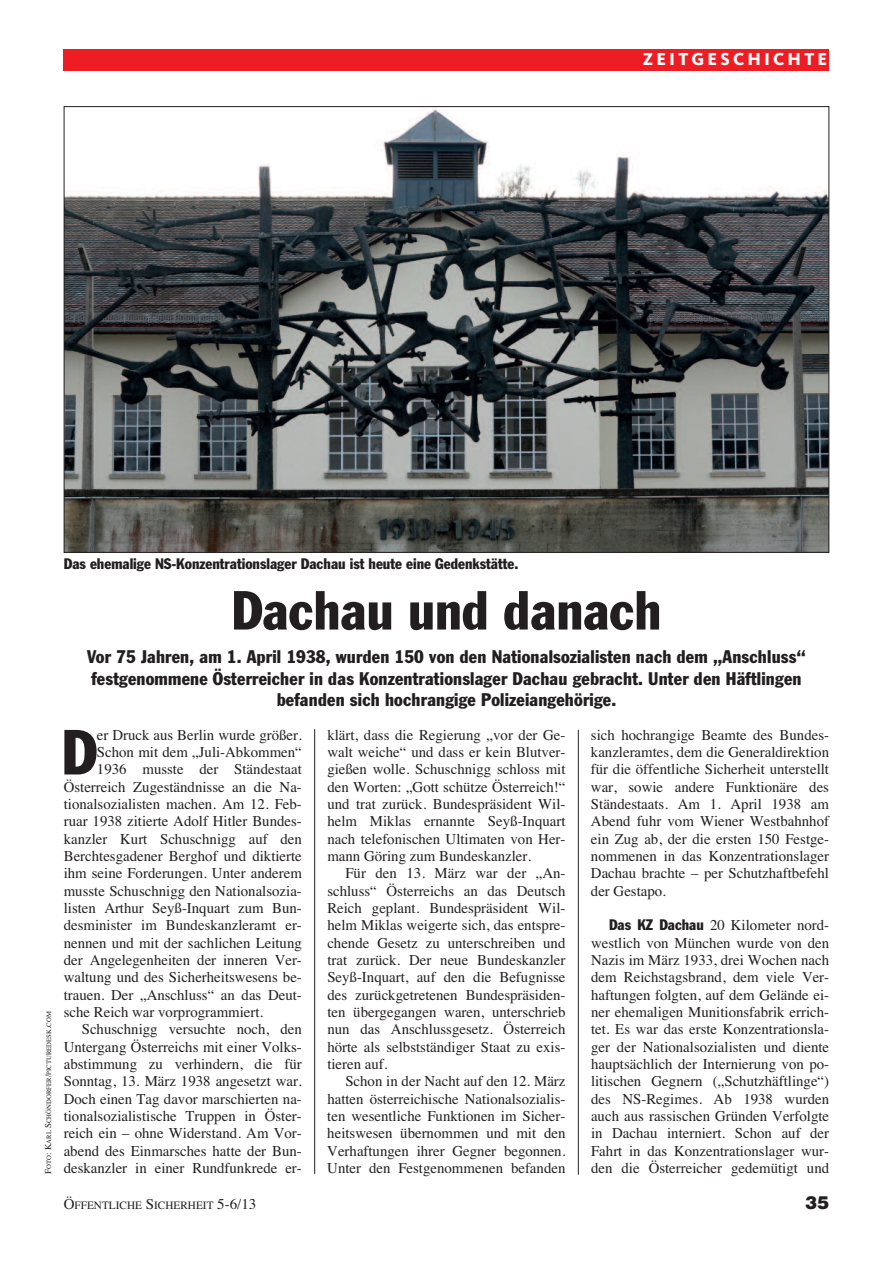
<style>
.page{position:relative;width:893px;height:1263px;background:#fff}
.page>*{position:absolute;margin:0;border:0;box-sizing:border-box;transform-origin:0 0}
.t1{font:condensed 62.55px "Franklin Gothic";color:#231f20}
.t2{font:condensed 54px "Franklin Gothic";color:#231f20}
.t3{font:condensed 18px/21.6px "Franklin Gothic";letter-spacing:.01em;color:#231f20;text-align:center}
.t4{font:800 18px "Kievit";letter-spacing:.175em;color:#fff}
.t5{font:900 18px "Helvetica";color:#231f20}
.t6{font:15px/17.4px "Times";color:#231f20;text-align:justify}
.t7{font:condensed 15px "Franklin Gothic";color:#231f20}
.t8{font:11.25px "Times";color:#231f20}
.t9{font:6.75px "Times";color:#231f20}
.s1{font-size:9px}
.s2{font-family:"Franklin Gothic";font-stretch:condensed}
.s3{font-size:15px}
</style>
<div class="page">
<hr style="left:314px;top:729px;width:1px;height:445px;background:#231f20">
<div style="left:64px;top:49px;width:765px;height:21px;background:#ee1d23"></div>
<hr style="left:578px;top:730px;width:1px;height:445px;background:#231f20">
<img style="left:66px;top:108px;width:761px;height:443px">
<p class="t4" style="left:643px;top:53px;width:186px">ZEITGESCHICHTE</p>
<p class="t9" style="left:45px;top:1174px;width:164px;rotate:-90deg"><span class="s1">F</span>OTO<span class="s1">: K</span>ARL <span class="s1">S</span>CHÖNDORFER<span class="s1">/</span>PICTUREDESK<span class="s1">.</span>COM</p>
<p class="t7" style="left:64px;top:559px;width:456px">Das ehemalige NS-Konzentrationslager Dachau ist heute eine Gedenkstätte.</p>
<h2 class="t2" style="left:232px;top:591px;width:431px">Dachau und danach</h2>
<p class="t3" style="left:87px;top:647px;width:720px">Vor 75 Jahren, am 1. April 1938, wurden 150 von den Nationalsozialisten nach dem „Anschluss“ festgenommene Österreicher in das Konzentrationslager Dachau gebracht. Unter den Häftlingen befanden sich hochrangige Polizeiangehörige.</p>
<h1 class="t1" style="left:62px;top:730px;width:37px">D</h1>
<p class="t6" style="left:97px;top:726px;width:206px">er Druck aus Berlin wurde größer.</p>
<p class="t6" style="left:97px;top:743px;width:206px">Schon mit dem „Juli-Abkommen“</p>
<p class="t6" style="left:97px;top:761px;width:206px">1936 musste der Ständestaat</p>
<p class="t6" style="left:64px;top:778px;width:240px">Österreich Zugeständnisse an die Na-</p>
<p class="t6" style="left:64px;top:795px;width:240px">tionalsozialisten machen. Am 12. Feb-</p>
<p class="t6" style="left:64px;top:812px;width:240px">ruar 1938 zitierte Adolf Hitler Bundes-</p>
<p class="t6" style="left:64px;top:830px;width:240px">kanzler Kurt Schuschnigg auf den</p>
<p class="t6" style="left:64px;top:847px;width:240px">Berchtesgadener Berghof und diktierte</p>
<p class="t6" style="left:64px;top:864px;width:240px">ihm seine Forderungen. Unter anderem</p>
<p class="t6" style="left:64px;top:882px;width:240px">musste Schuschnigg den Nationalsozia-</p>
<p class="t6" style="left:64px;top:899px;width:240px">listen Arthur Seyß-Inquart zum Bun-</p>
<p class="t6" style="left:64px;top:916px;width:240px">desminister im Bundeskanzleramt er-</p>
<p class="t6" style="left:64px;top:934px;width:240px">nennen und mit der sachlichen Leitung</p>
<p class="t6" style="left:64px;top:951px;width:240px">der Angelegenheiten der inneren Ver-</p>
<p class="t6" style="left:64px;top:968px;width:240px">waltung und des Sicherheitswesens be-</p>
<p class="t6" style="left:64px;top:986px;width:240px">trauen. Der „Anschluss“ an das Deut-</p>
<p class="t6" style="left:64px;top:1003px;width:201px">sche Reich war vorprogrammiert.</p>
<p class="t6" style="left:82px;top:1020px;width:222px">Schuschnigg versuchte noch, den</p>
<p class="t6" style="left:64px;top:1038px;width:240px">Untergang Österreichs mit einer Volks-</p>
<p class="t6" style="left:64px;top:1055px;width:240px">abstimmung zu verhindern, die für</p>
<p class="t6" style="left:64px;top:1072px;width:240px">Sonntag, 13. März 1938 angesetzt war.</p>
<p class="t6" style="left:64px;top:1090px;width:240px">Doch einen Tag davor marschierten na-</p>
<p class="t6" style="left:64px;top:1107px;width:240px">tionalsozialistische Truppen in Öster-</p>
<p class="t6" style="left:64px;top:1124px;width:240px">reich ein – ohne Widerstand. Am Vor-</p>
<p class="t6" style="left:64px;top:1142px;width:240px">abend des Einmarsches hatte der Bun-</p>
<p class="t6" style="left:64px;top:1159px;width:240px">deskanzler in einer Rundfunkrede er-</p>
<p class="t6" style="left:327px;top:726px;width:240px">klärt, dass die Regierung „vor der Ge&shy;walt weiche“ und dass er kein Blutver&shy;gießen wolle. Schuschnigg schloss mit den Worten: „Gott schütze Österreich!“ und trat zurück. Bundespräsident Wil&shy;helm Miklas ernannte Seyß-Inquart nach telefonischen Ultimaten von Her&shy;mann Göring zum Bundeskanzler.</p>
<p class="t6" style="left:327px;top:864px;width:240px;text-indent:18px">Für den 13. März war der „An&shy;schluss“ Österreichs an das Deutsch Reich geplant. Bundespräsident Wil&shy;helm Miklas weigerte sich, das entspre&shy;chende Gesetz zu unterschreiben und trat zurück. Der neue Bundeskanzler Seyß-Inquart, auf den die Befugnisse des zurückgetretenen Bundespräsiden&shy;ten übergegangen waren, unterschrieb nun das Anschlussgesetz. Österreich hörte als selbstständiger Staat zu exis&shy;tieren auf.</p>
<p class="t6" style="left:327px;top:1072px;width:240px;text-indent:18px">Schon in der Nacht auf den 12. März hatten österreichische Nationalsozialis&shy;ten wesentliche Funktionen im Sicher&shy;heitswesen übernommen und mit den Verhaftungen ihrer Gegner begonnen.<br>Unter den Festgenommenen befanden</p>
<p class="t6" style="left:591px;top:726px;width:240px">sich hochrangige Beamte des Bundes&shy;kanzleramtes, dem die Generaldirektion für die öffentliche Sicherheit unterstellt war, sowie andere Funktionäre des Ständestaats. Am 1. April 1938 am Abend fuhr vom Wiener Westbahnhof ein Zug ab, der die ersten 150 Festge&shy;nommenen in das Konzentrationslager Dachau brachte – per Schutzhaftbefehl der Gestapo.</p>
<p class="t6" style="left:591px;top:916px;width:240px;text-indent:18px"><span class="s2">Das KZ Dachau</span> 20 Kilometer nord&shy;westlich von München wurde von den Nazis im März 1933, drei Wochen nach dem Reichstagsbrand, dem viele Ver&shy;haftungen folgten, auf dem Gelände ei&shy;ner ehemaligen Munitionsfabrik errich&shy;tet. Es war das erste Konzentrationsla&shy;ger der Nationalsozialisten und diente hauptsächlich der Internierung von po&shy;litischen Gegnern („Schutzhäftlinge“) des NS-Regimes. Ab 1938 wurden auch aus rassischen Gründen Verfolgte in Dachau interniert. Schon auf der Fahrt in das Konzentrationslager wur&shy;den die Österreicher gedemütigt und</p>
<p class="t8" style="left:64px;top:1198px;width:194px"><span class="s3">Ö</span>FFENTLICHE <span class="s3">S</span>ICHERHEIT <span class="s3">5-6/13</span></p>
<p class="t5" style="left:805px;top:1192px;width:26px">35</p>
</div>
